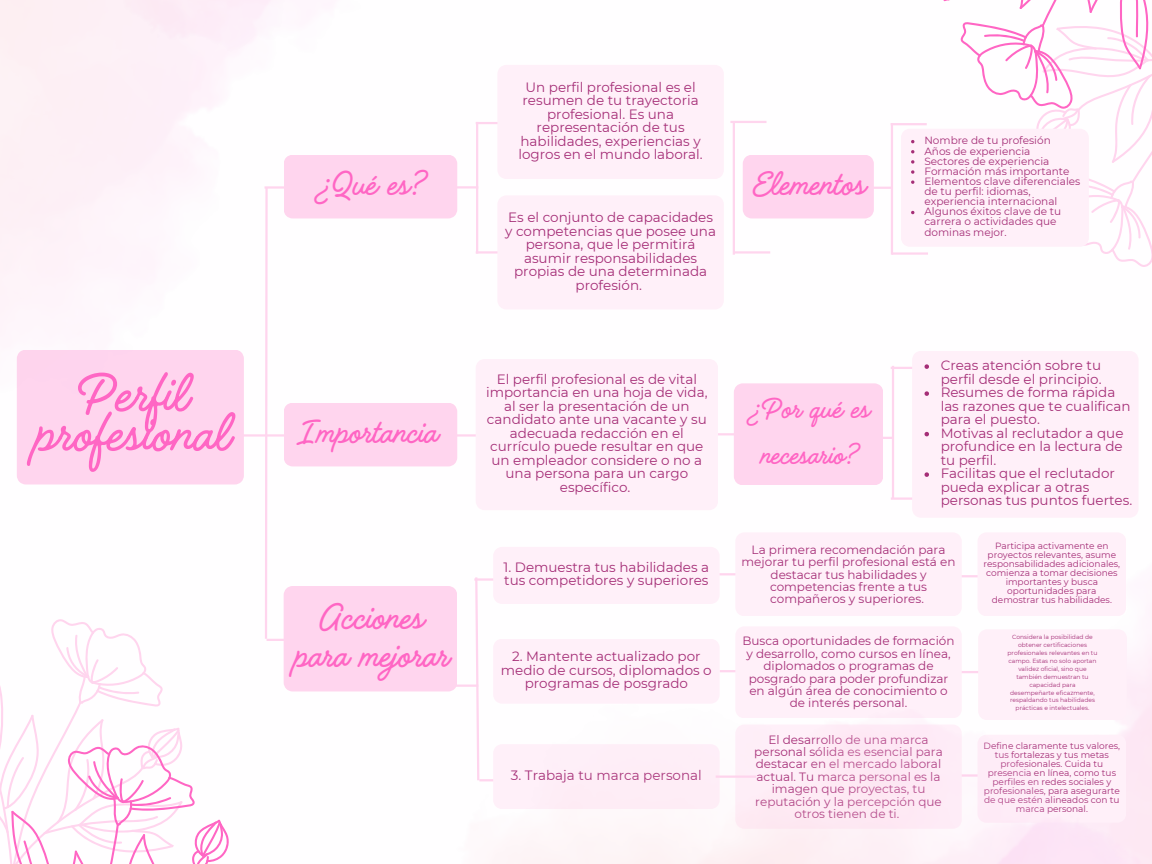
<style>
.page{position:relative;width:1152px;height:864px;background:#fff}
.page>*{position:absolute;margin:0;border:0;box-sizing:border-box;transform-origin:0 0}
.t1{font:63px "Handelson Three";color:#ff66c4}
.t2{font:42px/38.2px "Handelson Three";color:#ff66c4;text-align:center}
.t3{font:39px "Handelson Three";color:#ff66c4}
.t4{font:33px/46.2px "Handelson Three";color:#ff66c4;text-align:center}
.t5{font:13.5px/13.5px "Montserrat";color:#a52e77}
.t6{font:12px/12.3px "Montserrat";color:#a52e77;text-align:center}
.t7{font:10.5px/10.2px "Montserrat";color:#a52e77}
.t8{font:9px/9px "Montserrat";color:#a52e77;text-align:center}
.t9{font:6px/7.8px "Montserrat";color:#a52e77;text-align:center}
</style>
<div class="page">
<hr style="left:232px;top:434px;width:52px;height:3px;background:#ffd5ee">
<div style="left:17px;top:428px;width:227px;height:57px;background:#ffd5ee"></div>
<hr style="left:474px;top:578px;width:36px;height:3px;background:#ffd5ee">
<svg style="left:474px;top:577px;width:7px;height:68px"></svg>
<hr style="left:714px;top:573px;width:41px;height:2px;background:#ffd5ee">
<div style="left:735px;top:533px;width:189px;height:83px;background:#fff0f9"></div>
<div style="left:735px;top:627px;width:189px;height:18px;background:#fff0f9"></div>
<div style="left:493px;top:547px;width:227px;height:57px;background:#fff0f9"></div>
<svg style="left:494px;top:639px;width:225px;height:6px"></svg>
<svg style="left:264px;top:155px;width:193px;height:536px"></svg>
<hr style="left:454px;top:186px;width:24px;height:3px;background:#ffd5ee">
<hr style="left:476px;top:251px;width:36px;height:3px;background:#ffd5ee">
<hr style="left:476px;top:122px;width:36px;height:2px;background:#ffd5ee">
<hr style="left:476px;top:122px;width:2px;height:132px;background:#ffd5ee">
<div style="left:497px;top:65px;width:227px;height:114px;background:#fff0f9"></div>
<div style="left:497px;top:196px;width:227px;height:113px;background:#fff0f9"></div>
<hr style="left:454px;top:434px;width:24px;height:3px;background:#ffd5ee">
<hr style="left:716px;top:433px;width:27px;height:2px;background:#ffd5ee">
<hr style="left:866px;top:437px;width:27px;height:2px;background:#ffd5ee">
<hr style="left:891px;top:367px;width:40px;height:2px;background:#ffd5ee">
<hr style="left:891px;top:497px;width:40px;height:3px;background:#ffd5ee">
<hr style="left:892px;top:366px;width:2px;height:133px;background:#ffd5ee">
<div style="left:912px;top:351px;width:226px;height:167px;background:#fff0f9"></div>
<div style="left:734px;top:383px;width:149px;height:102px;background:#ffd5ee"></div>
<div style="left:476px;top:359px;width:242px;height:151px;background:#fff0f9"></div>
<svg style="left:0;top:619px;width:229px;height:245px"></svg>
<img style="left:0;top:86px;width:339px;height:342px">
<img style="left:924px;top:417px;width:228px;height:228px">
<div style="left:978px;top:532px;width:148px;height:84px;background:#fff0f9"></div>
<div style="left:743px;top:155px;width:131px;height:63px;background:#ffd5ee"></div>
<hr style="left:869px;top:187px;width:24px;height:2px;background:#ffd5ee">
<hr style="left:892px;top:252px;width:36px;height:3px;background:#ffd5ee">
<hr style="left:891px;top:123px;width:2px;height:132px;background:#ffd5ee">
<svg style="left:901px;top:0;width:251px;height:267px"></svg>
<hr style="left:891px;top:123px;width:36px;height:2px;background:#ffd5ee">
<hr style="left:733px;top:123px;width:2px;height:132px;background:#ffd5ee">
<hr style="left:730px;top:121px;width:36px;height:2px;background:#ffd5ee">
<hr style="left:734px;top:251px;width:36px;height:3px;background:#ffd5ee">
<div style="left:978px;top:629px;width:149px;height:16px;background:#fff0f9"></div>
<p class="t1" style="left:75px;top:360px;width:113px">Perfil</p>
<p class="t1" style="left:33px;top:400px;width:196px">profesional</p>
<p class="t3" style="left:317px;top:164px;width:109px">¿Qué es?</p>
<p class="t3" style="left:294px;top:412px;width:144px">Importancia</p>
<p class="t2" style="left:293px;top:600px;width:156px">Acciones para mejorar</p>
<p class="t5" style="left:518px;top:80px;width:186px;text-align:center">Un perfil profesional es el resumen de tu trayectoria profesional. Es una representación de tus habilidades, experiencias y logros en el mundo laboral.</p>
<p class="t5" style="left:505px;top:211px;width:212px;text-align:center">Es el conjunto de capacidades y competencias que posee una persona, que le permitirá asumir responsabilidades propias de una determinada profesión.</p>
<p class="t5" style="left:486px;top:372px;width:223px;text-align:center">El perfil profesional es de vital importancia en una hoja de vida, al ser la presentación de un candidato ante una vacante y su adecuada redacción en el currículo puede resultar en que un empleador considere o no a una persona para un cargo específico.</p>
<p class="t5" style="left:504px;top:560px;width:207px">1. Demuestra tus habilidades a tus competidores y superiores</p>
<p class="t5" style="left:501px;top:650px;width:212px;text-align:center">2. Mantente actualizado por medio de cursos, diplomados o programas de posgrado</p>
<h1 class="t5" style="left:511px;top:769px;width:192px">3. Trabaja tu marca personal</h1>
<p class="t3" style="left:752px;top:164px;width:114px">Elementos</p>
<p class="t4" style="left:749px;top:387px;width:121px">¿Por qué es necesario?</p>
<h2 class="t7" style="left:924px;top:136px;width:128px">Nombre de tu profesión</h2>
<h2 class="t7" style="left:924px;top:146px;width:108px">Años de experiencia</h2>
<p class="t7" style="left:924px;top:156px;width:126px">Sectores de experiencia</p>
<p class="t7" style="left:924px;top:166px;width:147px">Formación más importante</p>
<p class="t7" style="left:924px;top:176px;width:157px">Elementos clave diferenciales de tu perfil: idiomas, experiencia internacional</p>
<p class="t7" style="left:924px;top:206px;width:138px">Algunos éxitos clave de tu carrera o actividades que dominas mejor.</p>
<p class="t5" style="left:941px;top:358px;width:162px">Creas atención sobre tu perfil desde el principio.</p>
<p class="t5" style="left:941px;top:385px;width:191px">Resumes de forma rápida las razones que te cualifican para el puesto.</p>
<p class="t5" style="left:941px;top:426px;width:184px;text-align:justify">Motivas al reclutador a que profundice en la lectura de tu perfil.</p>
<p class="t5" style="left:941px;top:466px;width:193px">Facilitas que el reclutador pueda explicar a otras personas tus puntos fuertes.</p>
<p class="t6" style="left:742px;top:543px;width:215px">La primera recomendación para mejorar tu perfil profesional está en destacar tus habilidades y competencias frente a tus compañeros y superiores.</p>
<p class="t6" style="left:743px;top:635px;width:214px">Busca oportunidades de formación y desarrollo, como cursos en línea, diplomados o programas de posgrado para poder profundizar en algún área de conocimiento o de interés personal.</p>
<p class="t6" style="left:754px;top:733px;width:190px">El desarrollo de una marca personal sólida es esencial para destacar en el mercado laboral actual. Tu marca personal es la imagen que proyectas, tu reputación y la percepción que otros tienen de ti.</p>
<p class="t8" style="left:984px;top:542px;width:138px">Participa activamente en proyectos relevantes, asume responsabilidades adicionales, comienza a tomar decisiones importantes y busca oportunidades para demostrar tus habilidades.</p>
<p class="t9" style="left:1008px;top:633px;width:91px">Considera la posibilidad de obtener certificaciones profesionales relevantes en tu campo. Estas no solo aportan validez oficial, sino que también demuestran tu capacidad para desempeñarte eficazmente, respaldando tus habilidades prácticas e intelectuales.</p>
<p class="t8" style="left:984px;top:742px;width:138px">Define claramente tus valores, tus fortalezas y tus metas profesionales. Cuida tu presencia en línea, como tus perfiles en redes sociales y profesionales, para asegurarte de que estén alineados con tu marca personal.</p>
</div>
